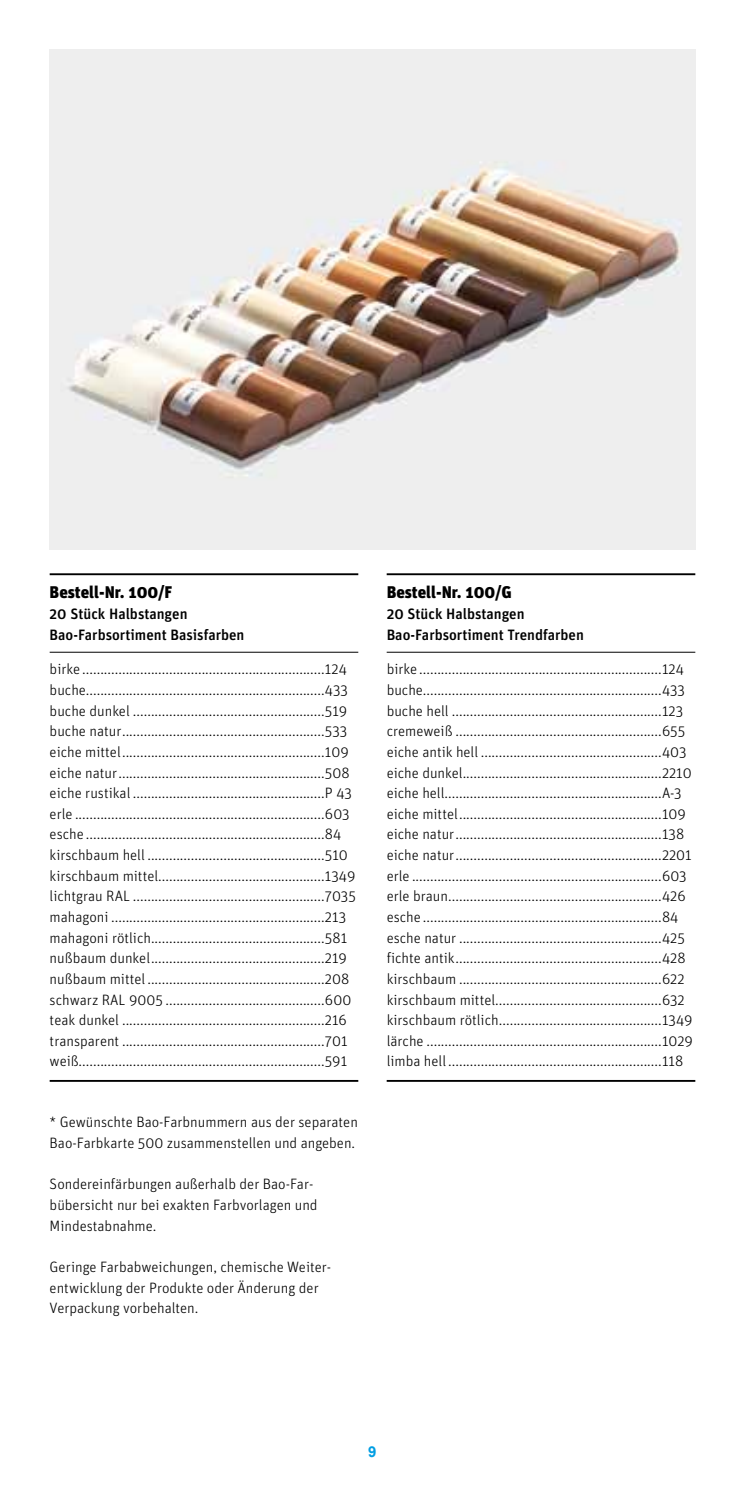
<style>
.page{position:relative;width:745px;height:1489px;background:#fff}
.page>*{position:absolute;margin:0;border:0;box-sizing:border-box;transform-origin:0 0}
.t1{font:900 17px "Unit";color:#000}
.t2{font:300 15px/20.5px "Unit";color:#000}
.t3{font:500 15px/20.5px "Unit";color:#000}
.t4{font:700 15px "Arial";color:#009ee3}
</style>
<div class="page">
<img style="left:50px;top:50px;width:644px;height:499px">
<hr style="left:50px;top:573px;width:308px;height:2px;background:#000">
<hr style="left:50px;top:651px;width:308px;height:1px;background:#000">
<hr style="left:50px;top:1079px;width:308px;height:2px;background:#000">
<hr style="left:386px;top:573px;width:308px;height:2px;background:#000">
<hr style="left:386px;top:651px;width:308px;height:1px;background:#000">
<hr style="left:386px;top:1079px;width:308px;height:2px;background:#000">
<p class="t1" style="left:50px;top:581px;width:124px">Bestell-Nr. 100/F</p>
<p class="t3" style="left:50px;top:603px;width:196px">20 Stück Halbstangen<br>Bao-Farbsortiment Basisfarben</p>
<p class="t2" style="left:50px;top:658px;width:307px">birke ...................................................................124 buche..................................................................433 buche dunkel .....................................................519 buche natur........................................................533 eiche mittel........................................................109 eiche natur.........................................................508 eiche rustikal .....................................................P 43 erle .....................................................................603 esche ..................................................................84 kirschbaum hell .................................................510 kirschbaum mittel..............................................1349 lichtgrau RAL .....................................................7035 mahagoni ...........................................................213 mahagoni rötlich................................................581 nußbaum dunkel................................................219 nußbaum mittel .................................................208 schwarz RAL 9005 ............................................600 teak dunkel ........................................................216 transparent ........................................................701 weiß....................................................................591</p>
<p class="t2" style="left:50px;top:1111px;width:309px">* Gewünschte Bao-Farbnummern aus der separaten<br>Bao-Farbkarte 500 zusammenstellen und angeben.</p>
<p class="t2" style="left:50px;top:1173px;width:269px">Sondereinfärbungen außerhalb der Bao-Far&shy;bübersicht nur bei exakten Farbvorlagen und<br>Mindestabnahme.</p>
<p class="t2" style="left:50px;top:1256px;width:283px">Geringe Farbabweichungen, chemische Weiter&shy;entwicklung der Produkte oder Änderung der<br>Verpackung vorbehalten.</p>
<p class="t1" style="left:386px;top:581px;width:126px">Bestell-Nr. 100/G</p>
<p class="t3" style="left:386px;top:603px;width:199px">20 Stück Halbstangen<br>Bao-Farbsortiment Trendfarben</p>
<p class="t2" style="left:386px;top:658px;width:307px">birke ...................................................................124 buche..................................................................433 buche hell ..........................................................123 cremeweiß .........................................................655 eiche antik hell ..................................................403 eiche dunkel.......................................................2210 eiche hell............................................................A-3 eiche mittel........................................................109 eiche natur.........................................................138 eiche natur.........................................................2201 erle .....................................................................603 erle braun...........................................................426 esche ..................................................................84 esche natur ........................................................425 fichte antik.........................................................428 kirschbaum ........................................................622 kirschbaum mittel..............................................632 kirschbaum rötlich.............................................1349 lärche .................................................................1029 limba hell ...........................................................118</p>
<p class="t4" style="left:368px;top:1441px;width:10px">9</p>
</div>
